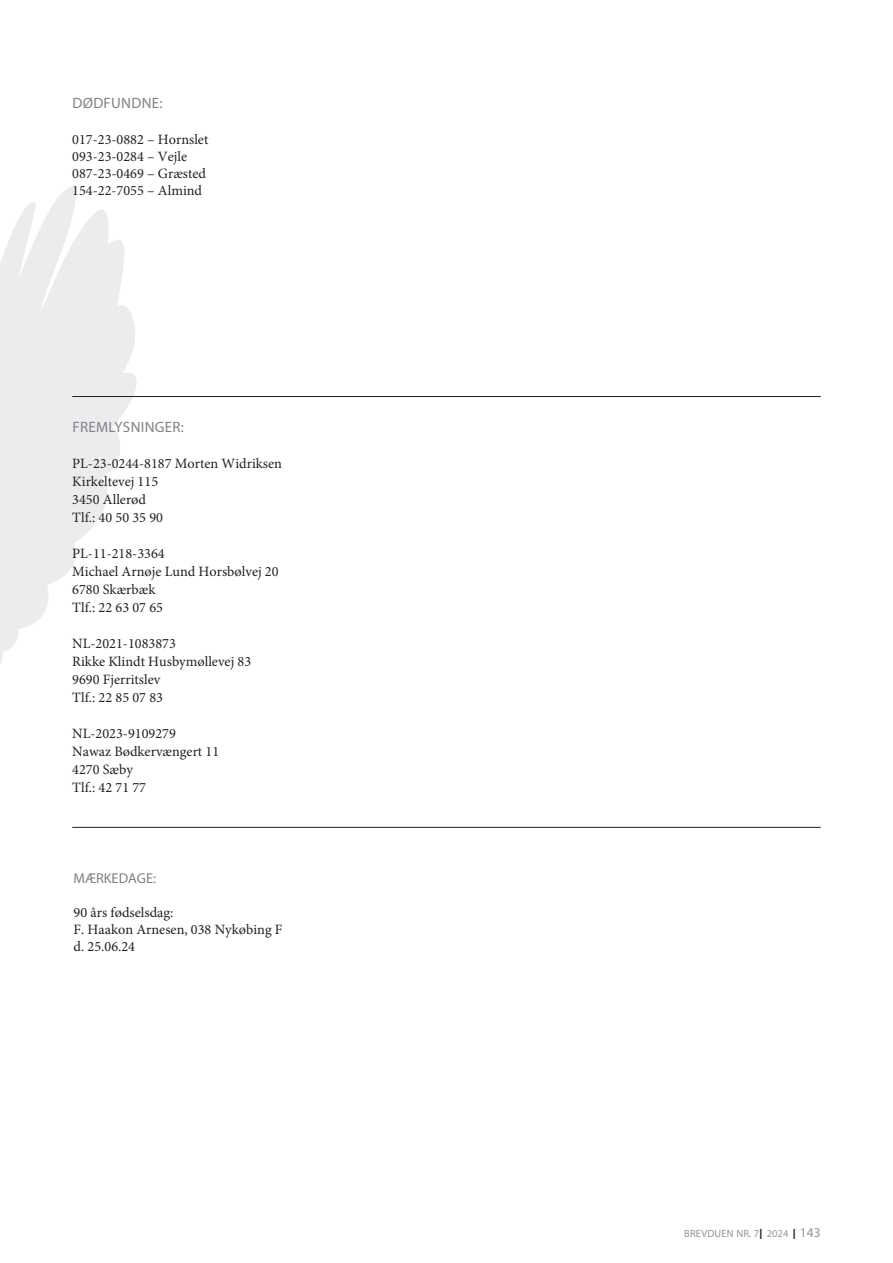
<style>
.page{position:relative;width:893px;height:1263px;background:#fff}
.page>*{position:absolute;margin:0;border:0;box-sizing:border-box;transform-origin:0 0}
.Brød{font:15px "Myriad Pro";letter-spacing:.02em;color:#808285}
.Mellemr{font:15px "Myriad Pro";letter-spacing:.02em;color:#808285}
.Brød-2{font:14.25px/18px "Minion Pro";color:#231f20}
.t1{font:14.25px/17.1px "Minion Pro";color:#221e1f}
.t2{font:14.25px "Myriad Pro";color:#808080}
.t3{font:10.5px "Myriad Pro";letter-spacing:.02em;color:#939598}
.s1{font-size:15px;color:#231f20}
.s2{font-size:13.5px}
</style>
<div class="page">
<svg style="left:0;top:187px;width:137px;height:640px"></svg>
<hr style="left:72px;top:396px;width:749px;height:1px;background:#231f20">
<hr style="left:72px;top:827px;width:749px;height:1px;background:#231f20">
<p class="Mellemr" style="left:72px;top:94px;width:92px">DØDFUNDNE:</p>
<p class="Brød-2" style="left:72px;top:131px;width:138px;line-height:17.1px">017-23-0882 – Hornslet<br>093-23-0284 – Vejle<br>087-23-0469 – Græsted<br>154-22-7055 – Almind</p>
<p class="Brød" style="left:72px;top:418px;width:113px">FREMLYSNINGER:</p>
<p class="Brød-2" style="left:72px;top:454px;width:211px">PL-23-0244-8187 Morten Widriksen<br>Kirkeltevej 115<br>3450 Allerød<br>Tlf.: 40 50 35 90</p>
<p class="Brød-2" style="left:72px;top:544px;width:208px">PL-11-218-3364<br>Michael Arnøje Lund Horsbølvej 20<br>6780 Skærbæk<br>Tlf.: 22 63 07 65</p>
<p class="Brød-2" style="left:72px;top:634px;width:180px">NL-2021-1083873<br>Rikke Klindt Husbymøllevej 83<br>9690 Fjerritslev<br>Tlf.: 22 85 07 83</p>
<p class="Brød-2" style="left:72px;top:724px;width:148px">NL-2023-9109279<br>Nawaz Bødkervængert 11<br>4270 Sæby<br>Tlf.: 42 71 77</p>
<p class="t2" style="left:74px;top:870px;width:84px">MÆRKEDAGE:</p>
<p class="t1" style="left:74px;top:904px;width:210px">90 års fødselsdag:<br>F. Haakon Arnesen, 038 Nykøbing F d. 25.06.24</p>
<p class="t3" style="left:684px;top:1227px;width:138px">BREVDUEN NR. 7<span class="s1">I</span> 2024 <span class="s1">I</span> <span class="s2">143</span></p>
</div>
